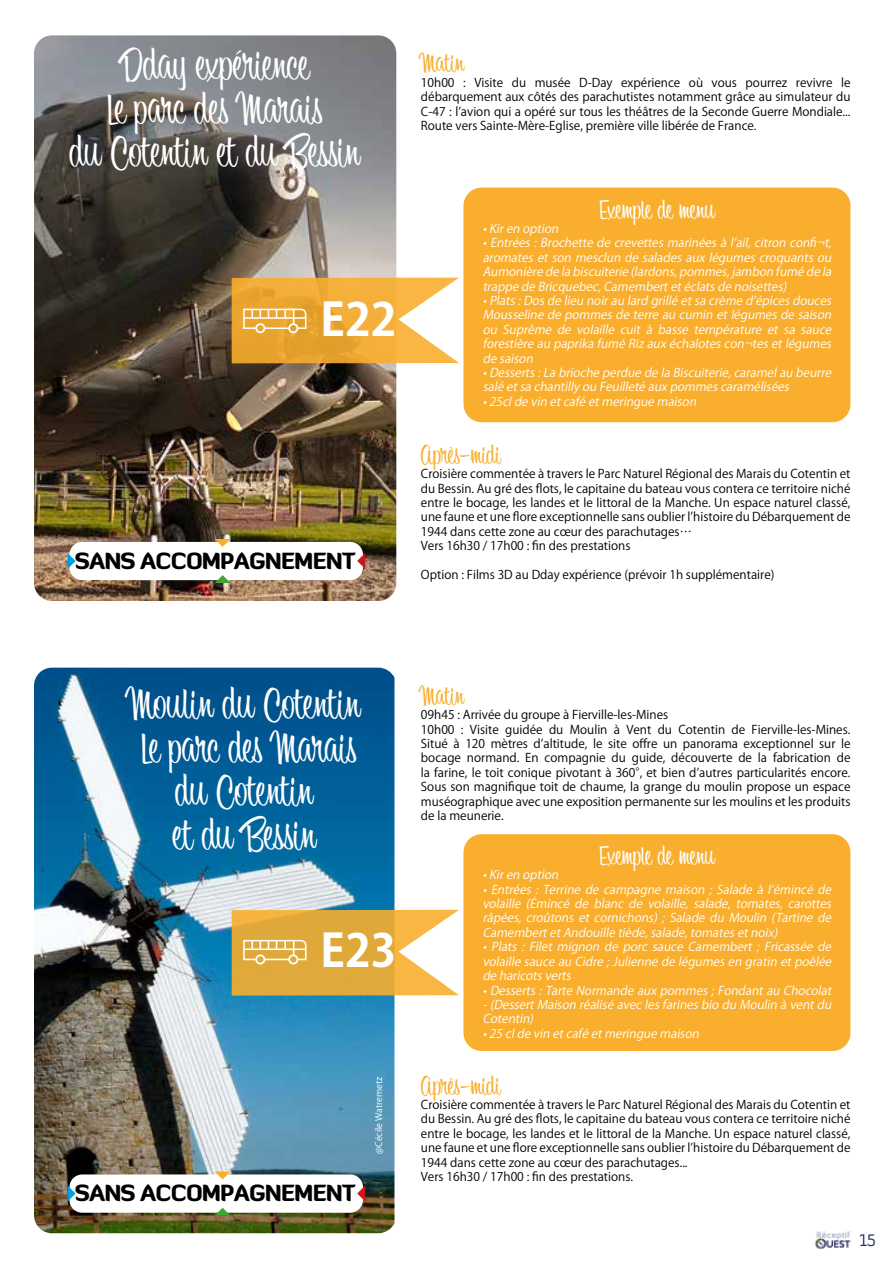
<style>
.page{position:relative;width:893px;height:1263px;background:#fff}
.page>*{position:absolute;margin:0;border:0;box-sizing:border-box;transform-origin:0 0}
.t1{font:45px/43.8px "Bounce Script";color:#fff;text-align:center}
.t2{font:700 45px "Koz Go Pr 6 N";color:#fff}
.t3{font:27px "Bounce Script";color:#f9ae2d}
.t4{font:27px "Bounce Script";letter-spacing:-.005em;color:#fff}
.t5{font:900 22.35px "Diavlo";letter-spacing:-.04em;color:#000}
.t6{font:16.5px "Diavlo";color:#242f5f;scale:.9 1}
.t7{font:12px/14.4px "Koz Go Pr 6 N";color:#000}
.t8{font:italic 12px/14.4px "Koz Go Pr 6 N";color:#fff;text-align:justify}
.t9{font:9px "Koz Go Pr 6 N";color:#fff}
</style>
<div class="page">
<img style="left:815px;top:1231px;width:36px;height:19px">
<div style="left:463px;top:188px;width:387px;height:234px;background:#f9ae2d;border-radius:18px"></div>
<div style="left:463px;top:834px;width:387px;height:217px;background:#f9ae2d;border-radius:18px"></div>
<img style="left:34px;top:35px;width:362px;height:566px">
<img style="left:34px;top:668px;width:360px;height:565px">
<svg style="left:232px;top:278px;width:227px;height:85px;background:#f1b855"></svg>
<svg style="left:232px;top:910px;width:227px;height:85px;background:#e9b85a"></svg>
<div style="left:69px;top:542px;width:294px;height:38px;background:#fff;border-radius:13px"></div>
<svg style="left:357px;top:553px;width:8px;height:16px"></svg>
<svg style="left:68px;top:553px;width:8px;height:16px"></svg>
<svg style="left:215px;top:539px;width:16px;height:8px"></svg>
<svg style="left:215px;top:575px;width:16px;height:8px"></svg>
<div style="left:69px;top:1174px;width:294px;height:39px;background:#fff;border-radius:13px"></div>
<svg style="left:357px;top:1185px;width:8px;height:16px"></svg>
<svg style="left:68px;top:1186px;width:8px;height:15px"></svg>
<svg style="left:215px;top:1171px;width:16px;height:8px"></svg>
<svg style="left:215px;top:1208px;width:16px;height:7px"></svg>
<h1 class="t1" style="left:70px;top:47px;width:291px">Dday expérience<br>Le parc des Marais<br>du Cotentin et du Bessin</h1>
<h1 class="t2" style="left:320px;top:294px;width:77px">E22</h1>
<h3 class="t5" style="left:75px;top:546px;width:282px">SANS ACCOMPAGNEMENT</h3>
<h2 class="t3" style="left:421px;top:48px;width:45px">Matin</h2>
<p class="t7" style="left:421px;top:76px;width:431px;text-align:justify">10h00 : Visite du musée D-Day expérience où vous pourrez revivre le débarquement aux côtés des parachutistes notamment grâce au simulateur du C-47 : l’avion qui a opéré sur tous les théâtres de la Seconde Guerre Mondiale...<br>Route vers Sainte-Mère-Eglise, première ville libérée de France.</p>
<h2 class="t4" style="left:599px;top:194px;width:118px">Exemple de menu</h2>
<p class="t8" style="left:483px;top:222px;width:81px">•Kiren option</p>
<p class="t8" style="left:483px;top:236px;width:354px">•Entrées:Brochettedecrevettesmarinéesàl’ail,citron confi¬t, aromatesetson mesclun desaladesauxlégumescroquantsou Aumonièredelabiscuiterie(lardons,pommes,jambon fumédela trappedeBricquebec,Camembertetéclatsdenoisettes)</p>
<p class="t8" style="left:483px;top:294px;width:354px">•Plats:Dosdelieu noirau lard grilléetsacrèmed’épicesdouces Mousselinedepommesdeterreau cumin etlégumesdesaison ou Suprême de volaille cuit à basse température et sa sauce forestièreau paprikafuméRizauxéchalotescon¬tesetlégumes desaison</p>
<p class="t8" style="left:483px;top:366px;width:354px">•Desserts:LabriocheperduedelaBiscuiterie,caramelau beurre saléetsachantillyou Feuilletéauxpommescaramélisées</p>
<p class="t8" style="left:483px;top:394px;width:219px">•25cldevin etcaféetmeringuemaison</p>
<h2 class="t3" style="left:421px;top:439px;width:81px">Après-midi</h2>
<p class="t7" style="left:421px;top:467px;width:431px">Croisière commentée à travers le Parc Naturel Régional des Marais du Cotentin et du Bessin. Au gré des flots, le capitaine du bateau vous contera ce territoire niché entre le bocage, les landes et le littoral de la Manche. Un espace naturel classé, une faune et une flore exceptionnelle sans oublier l’histoire du Débarquement de 1944 dans cette zone au cœur des parachutages…<br>Vers 16h30 / 17h00 : fin des prestations</p>
<p class="t7" style="left:421px;top:568px;width:355px">Option : Films 3D au Dday expérience (prévoir 1h supplémentaire)</p>
<h1 class="t1" style="left:128px;top:686px;width:233px">Moulin du Cotentin<br>Le parc des Marais du Cotentin<br>et du Bessin</h1>
<h1 class="t2" style="left:320px;top:925px;width:77px">E23</h1>
<h3 class="t5" style="left:75px;top:1178px;width:282px">SANS ACCOMPAGNEMENT</h3>
<p class="t9" style="left:374px;top:1154px;width:79px;rotate:-90deg">@Cécile Watremetz</p>
<h2 class="t3" style="left:421px;top:680px;width:45px">Matin</h2>
<p class="t7" style="left:421px;top:708px;width:431px">09h45 : Arrivée du groupe à Fierville-les-Mines<br>10h00 : Visite guidée du Moulin à Vent du Cotentin de Fierville-les-Mines.<br>Situé à 120 mètres d’altitude, le site offre un panorama exceptionnel sur le bocage normand. En compagnie du guide, découverte de la fabrication de la farine, le toit conique pivotant à 360°, et bien d’autres particularités encore.<br>Sous son magnifique toit de chaume, la grange du moulin propose un espace muséographique avec une exposition permanente sur les moulins et les produits de la meunerie.</p>
<h2 class="t4" style="left:599px;top:840px;width:118px">Exemple de menu</h2>
<p class="t8" style="left:483px;top:868px;width:81px">•Kiren option</p>
<p class="t8" style="left:483px;top:882px;width:354px">• Entrées : Terrine de campagne maison ; Salade à l’émincé de volaille (Émincé de blanc de volaille, salade, tomates, carottes râpées, croûtons et cornichons) ; Salade du Moulin (Tartine de CamembertetAndouilletiède,salade,tomatesetnoix)</p>
<p class="t8" style="left:483px;top:940px;width:354px">• Plats : Filet mignon de porc sauce Camembert ; Fricassée de volaillesauceau Cidre;Juliennedelégumesen gratin etpoêlée deharicotsverts</p>
<p class="t8" style="left:483px;top:983px;width:354px">•Desserts:TarteNormandeauxpommes;Fondantau Chocolat -(DessertMaison réaliséaveclesfarinesbio du Moulin àventdu Cotentin)</p>
<p class="t8" style="left:483px;top:1026px;width:221px">•25cldevin etcaféetmeringuemaison</p>
<h2 class="t3" style="left:421px;top:1070px;width:81px">Après-midi</h2>
<p class="t7" style="left:421px;top:1098px;width:431px">Croisière commentée à travers le Parc Naturel Régional des Marais du Cotentin et du Bessin. Au gré des flots, le capitaine du bateau vous contera ce territoire niché entre le bocage, les landes et le littoral de la Manche. Un espace naturel classé, une faune et une flore exceptionnelle sans oublier l’histoire du Débarquement de 1944 dans cette zone au cœur des parachutages...<br>Vers 16h30 / 17h00 : fin des prestations.</p>
<h3 class="t6" style="left:859px;top:1229px;width:20px">15</h3>
</div>
